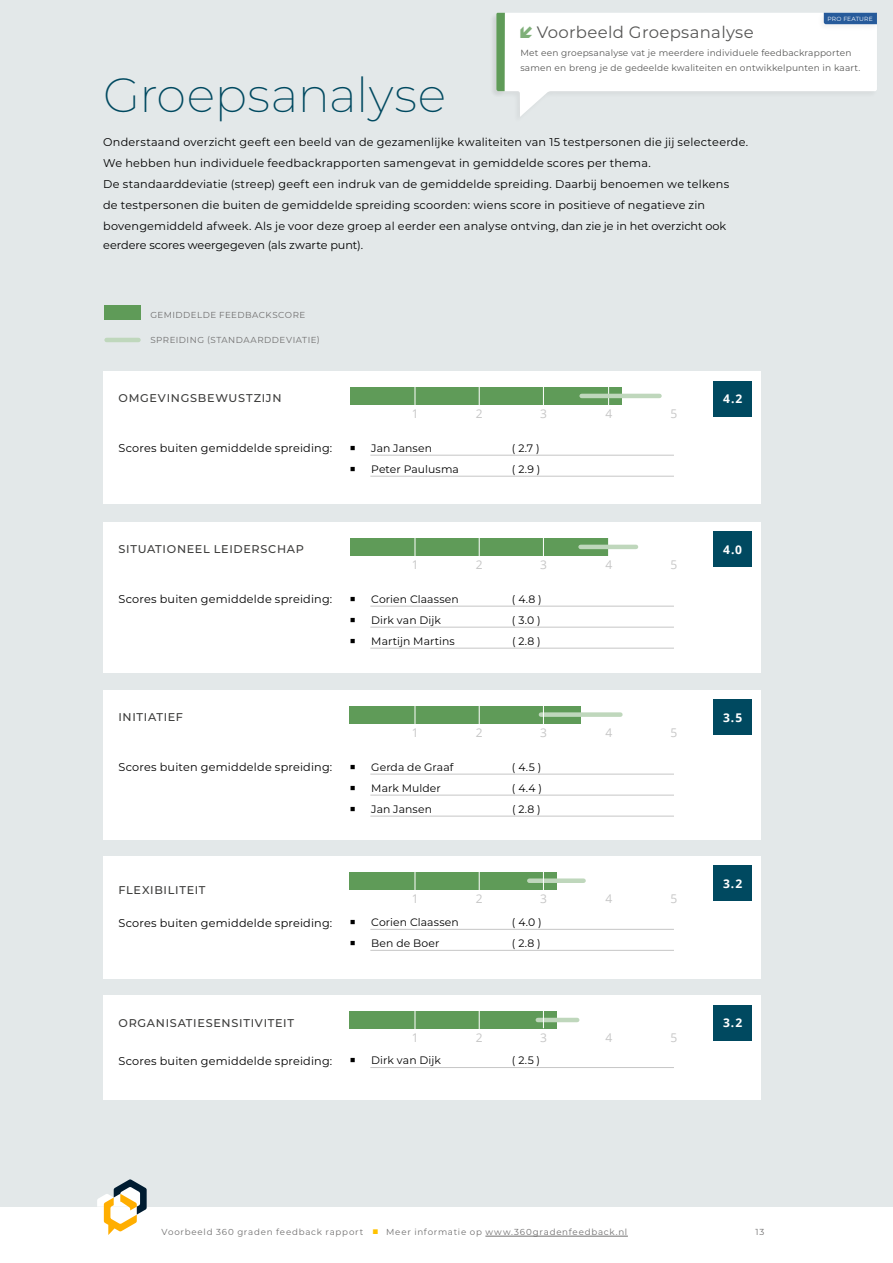
<style>
.page{position:relative;width:893px;height:1263px;background:#fff}
.page>*{position:absolute;margin:0;border:0;box-sizing:border-box;transform-origin:0 0}
.t1{font:200 48px "Montserrat";color:#004960}
.t2{font:16.5px "Montserrat";letter-spacing:.02em;color:#575756}
.t3{font:12px "Open Sans";color:#c6c6c6}
.t4{font:700 12px "Open Sans";color:#fff}
.t5{font:11.25px/21px "Montserrat";letter-spacing:.015em;color:#000}
.t6{font:500 11.25px "Montserrat";letter-spacing:.065em;color:#3c3c3b}
.t7{font:11.25px "Montserrat";letter-spacing:-.005em;color:#000}
.t8{font:10.8px "Montserrat";letter-spacing:.01em;color:#000}
.t9{font:9px/15px "Montserrat";letter-spacing:.02em;color:#575756}
.t10{font:8.7px "Montserrat";letter-spacing:.08em;color:#706f6f}
.t11{font:8.7px "Montserrat";letter-spacing:.06em;color:#706f6f}
.t12{font:8.7px "Montserrat";letter-spacing:.055em;color:#706f6f}
.t13{font:6px "Montserrat";letter-spacing:.03em;color:#fff}
.s1{color:#ffc200}
</style>
<div class="page">
<div style="left:0;top:0;width:893px;height:1206px;background:#e3e8e9"></div>
<svg style="left:97px;top:1179px;width:50px;height:56px"></svg>
<hr style="left:485px;top:1236px;width:143px;height:1px;background:#706f6f">
<div style="left:104px;top:995px;width:657px;height:105px;background:#fff"></div>
<div style="left:350px;top:1011px;width:207px;height:17px;background:#5f9b58"></div>
<hr style="left:538px;top:1018px;width:39px;height:4px;background:#bfd7bc">
<div style="left:104px;top:856px;width:657px;height:123px;background:#fff"></div>
<div style="left:104px;top:690px;width:657px;height:150px;background:#fff"></div>
<div style="left:104px;top:371px;width:657px;height:133px;background:#fff"></div>
<div style="left:350px;top:872px;width:207px;height:17px;background:#5f9b58"></div>
<div style="left:529px;top:878px;width:55px;height:5px;background:#bfd7bc"></div>
<div style="left:350px;top:706px;width:231px;height:17px;background:#5f9b58"></div>
<div style="left:541px;top:712px;width:79px;height:5px;background:#bfd7bc"></div>
<div style="left:350px;top:387px;width:271px;height:17px;background:#5f9b58"></div>
<hr style="left:479px;top:381px;width:1px;height:30px;background:#fff">
<hr style="left:543px;top:381px;width:1px;height:30px;background:#fff">
<hr style="left:415px;top:381px;width:1px;height:30px;background:#fff">
<hr style="left:608px;top:381px;width:1px;height:30px;background:#fff">
<hr style="left:582px;top:394px;width:77px;height:4px;background:#bfd7bc">
<div style="left:713px;top:381px;width:39px;height:35px;background:#004960"></div>
<div style="left:104px;top:522px;width:657px;height:151px;background:#fff"></div>
<div style="left:713px;top:532px;width:39px;height:35px;background:#004960"></div>
<div style="left:350px;top:538px;width:259px;height:17px;background:#5f9b58"></div>
<svg style="left:479px;top:538px;width:1px;height:18px"></svg>
<svg style="left:415px;top:538px;width:1px;height:18px"></svg>
<svg style="left:608px;top:538px;width:1px;height:18px"></svg>
<svg style="left:479px;top:706px;width:1px;height:18px"></svg>
<svg style="left:543px;top:706px;width:1px;height:17px"></svg>
<svg style="left:415px;top:706px;width:1px;height:18px"></svg>
<div style="left:713px;top:700px;width:39px;height:35px;background:#004960"></div>
<hr style="left:479px;top:865px;width:1px;height:30px;background:#fff">
<hr style="left:543px;top:865px;width:1px;height:30px;background:#fff">
<hr style="left:415px;top:865px;width:1px;height:30px;background:#fff">
<div style="left:713px;top:866px;width:39px;height:35px;background:#004960"></div>
<hr style="left:479px;top:1005px;width:1px;height:30px;background:#fff">
<hr style="left:415px;top:1005px;width:1px;height:30px;background:#fff">
<div style="left:713px;top:1005px;width:39px;height:35px;background:#004960"></div>
<hr style="left:581px;top:545px;width:55px;height:4px;background:#bfd7bc">
<hr style="left:543px;top:998px;width:1px;height:30px;background:#fff">
<hr style="left:543px;top:527px;width:1px;height:30px;background:#fff">
<hr style="left:107px;top:338px;width:31px;height:4px;background:#bfd7bc">
<div style="left:104px;top:306px;width:37px;height:14px;background:#5f9b58"></div>
<hr style="left:370px;top:455px;width:304px;height:1px;background:#c6c6c6">
<hr style="left:370px;top:476px;width:304px;height:1px;background:#c6c6c6">
<hr style="left:370px;top:606px;width:304px;height:1px;background:#c6c6c6">
<hr style="left:370px;top:627px;width:304px;height:1px;background:#c6c6c6">
<hr style="left:370px;top:648px;width:304px;height:1px;background:#c6c6c6">
<hr style="left:370px;top:929px;width:304px;height:1px;background:#c6c6c6">
<hr style="left:370px;top:950px;width:304px;height:1px;background:#c6c6c6">
<hr style="left:370px;top:774px;width:304px;height:1px;background:#c6c6c6">
<hr style="left:370px;top:795px;width:304px;height:1px;background:#c6c6c6">
<hr style="left:370px;top:816px;width:304px;height:1px;background:#c6c6c6">
<hr style="left:370px;top:1067px;width:304px;height:1px;background:#c6c6c6">
<div style="left:489px;top:12px;width:17px;height:86px;background:#dadfe0"></div>
<svg style="left:496px;top:13px;width:381px;height:103px"></svg>
<p class="t13" style="left:827px;top:14px;width:47px">PRO FEATURE</p>
<h2 class="t2" style="left:537px;top:21px;width:218px">Voorbeeld Groepsanalyse</h2>
<p class="t9" style="left:520px;top:45px;width:341px">Met een groepsanalyse vat je meerdere individuele feedbackrapporten samen en breng je de gedeelde kwaliteiten en ontwikkelpunten in kaart.</p>
<h1 class="t1" style="left:103px;top:63px;width:344px">Groepsanalyse</h1>
<p class="t5" style="left:103px;top:131px;width:646px">Onderstaand overzicht geeft een beeld van de gezamenlijke kwaliteiten van 15 testpersonen die jij selecteerde.<br>We hebben hun individuele feedbackrapporten samengevat in gemiddelde scores per thema.<br>De standaarddeviatie (streep) geeft een indruk van de gemiddelde spreiding. Daarbij benoemen we telkens<br>de testpersonen die buiten de gemiddelde spreiding scoorden: wiens score in positieve of negatieve zin bovengemiddeld afweek. Als je voor deze groep al eerder een analyse ontving, dan zie je in het overzicht ook</p>
<p class="t7" style="left:103px;top:238px;width:262px">eerdere scores weergegeven (als zwarte punt).</p>
<p class="t12" style="left:150px;top:309px;width:156px">GEMIDDELDE FEEDBACKSCORE</p>
<p class="t11" style="left:150px;top:334px;width:171px">SPREIDING (STANDAARDDEVIATIE)</p>
<p class="t6" style="left:118px;top:391px;width:165px">OMGEVINGSBEWUSTZIJN</p>
<p class="t3" style="left:412px;top:406px;width:8px">1</p>
<p class="t3" style="left:476px;top:406px;width:8px">2</p>
<p class="t3" style="left:540px;top:406px;width:8px">3</p>
<p class="t5" style="left:118px;top:438px;width:215px">Scores buiten gemiddelde spreiding:</p>
<p class="t8" style="left:371px;top:441px;width:62px">Jan Jansen</p>
<p class="t8" style="left:512px;top:441px;width:29px">( 2.7 )</p>
<p class="t8" style="left:371px;top:462px;width:89px">Peter Paulusma</p>
<p class="t8" style="left:512px;top:462px;width:30px">( 2.9 )</p>
<p class="t3" style="left:605px;top:406px;width:8px">4</p>
<p class="t3" style="left:670px;top:406px;width:8px">5</p>
<p class="t4" style="left:723px;top:390px;width:21px">4.2</p>
<p class="t6" style="left:118px;top:542px;width:187px">SITUATIONEEL LEIDERSCHAP</p>
<p class="t4" style="left:723px;top:541px;width:21px">4.0</p>
<p class="t3" style="left:605px;top:557px;width:8px">4</p>
<p class="t3" style="left:670px;top:557px;width:8px">5</p>
<p class="t3" style="left:412px;top:557px;width:8px">1</p>
<p class="t3" style="left:476px;top:557px;width:8px">2</p>
<p class="t3" style="left:540px;top:557px;width:8px">3</p>
<p class="t5" style="left:118px;top:588px;width:215px">Scores buiten gemiddelde spreiding:</p>
<p class="t8" style="left:371px;top:592px;width:89px">Corien Claassen</p>
<p class="t8" style="left:512px;top:592px;width:31px">( 4.8 )</p>
<p class="t8" style="left:371px;top:613px;width:71px">Dirk van Dijk</p>
<p class="t8" style="left:512px;top:613px;width:30px">( 3.0 )</p>
<p class="t8" style="left:371px;top:634px;width:85px">Martijn Martins</p>
<p class="t8" style="left:512px;top:634px;width:30px">( 2.8 )</p>
<p class="t6" style="left:118px;top:709px;width:66px">INITIATIEF</p>
<p class="t3" style="left:412px;top:725px;width:8px">1</p>
<p class="t3" style="left:476px;top:725px;width:8px">2</p>
<p class="t3" style="left:540px;top:725px;width:8px">3</p>
<p class="t5" style="left:118px;top:756px;width:215px">Scores buiten gemiddelde spreiding:</p>
<p class="t8" style="left:371px;top:760px;width:84px">Gerda de Graaf</p>
<p class="t8" style="left:512px;top:760px;width:31px">( 4.5 )</p>
<p class="t8" style="left:371px;top:781px;width:71px">Mark Mulder</p>
<p class="t8" style="left:512px;top:781px;width:31px">( 4.4 )</p>
<p class="t8" style="left:371px;top:802px;width:62px">Jan Jansen</p>
<p class="t8" style="left:512px;top:802px;width:30px">( 2.8 )</p>
<p class="t6" style="left:118px;top:882px;width:89px">FLEXIBILITEIT</p>
<p class="t3" style="left:412px;top:890px;width:8px">1</p>
<p class="t3" style="left:476px;top:890px;width:8px">2</p>
<p class="t3" style="left:540px;top:890px;width:8px">3</p>
<p class="t5" style="left:118px;top:912px;width:215px">Scores buiten gemiddelde spreiding:</p>
<p class="t8" style="left:371px;top:915px;width:89px">Corien Claassen</p>
<p class="t8" style="left:512px;top:915px;width:31px">( 4.0 )</p>
<p class="t8" style="left:371px;top:936px;width:70px">Ben de Boer</p>
<p class="t8" style="left:512px;top:936px;width:30px">( 2.8 )</p>
<p class="t6" style="left:118px;top:1015px;width:177px">ORGANISATIESENSITIVITEIT</p>
<p class="t3" style="left:412px;top:1030px;width:8px">1</p>
<p class="t3" style="left:476px;top:1030px;width:8px">2</p>
<p class="t3" style="left:540px;top:1030px;width:8px">3</p>
<p class="t5" style="left:118px;top:1050px;width:215px">Scores buiten gemiddelde spreiding:</p>
<p class="t8" style="left:371px;top:1053px;width:71px">Dirk van Dijk</p>
<p class="t8" style="left:512px;top:1053px;width:30px">( 2.5 )</p>
<p class="t3" style="left:605px;top:725px;width:8px">4</p>
<p class="t3" style="left:670px;top:725px;width:8px">5</p>
<p class="t4" style="left:723px;top:709px;width:21px">3.5</p>
<p class="t3" style="left:605px;top:890px;width:8px">4</p>
<p class="t3" style="left:670px;top:890px;width:8px">5</p>
<p class="t3" style="left:605px;top:1030px;width:8px">4</p>
<p class="t3" style="left:670px;top:1030px;width:8px">5</p>
<p class="t4" style="left:723px;top:875px;width:21px">3.2</p>
<p class="t4" style="left:723px;top:1014px;width:21px">3.2</p>
<p class="t10" style="left:162px;top:1226px;width:467px">Voorbeeld 360 graden feedback rapport <span class="s1">■</span> Meer informatie op www.360gradenfeedback.nl</p>
<p class="t10" style="left:756px;top:1226px;width:10px">13</p>
</div>
